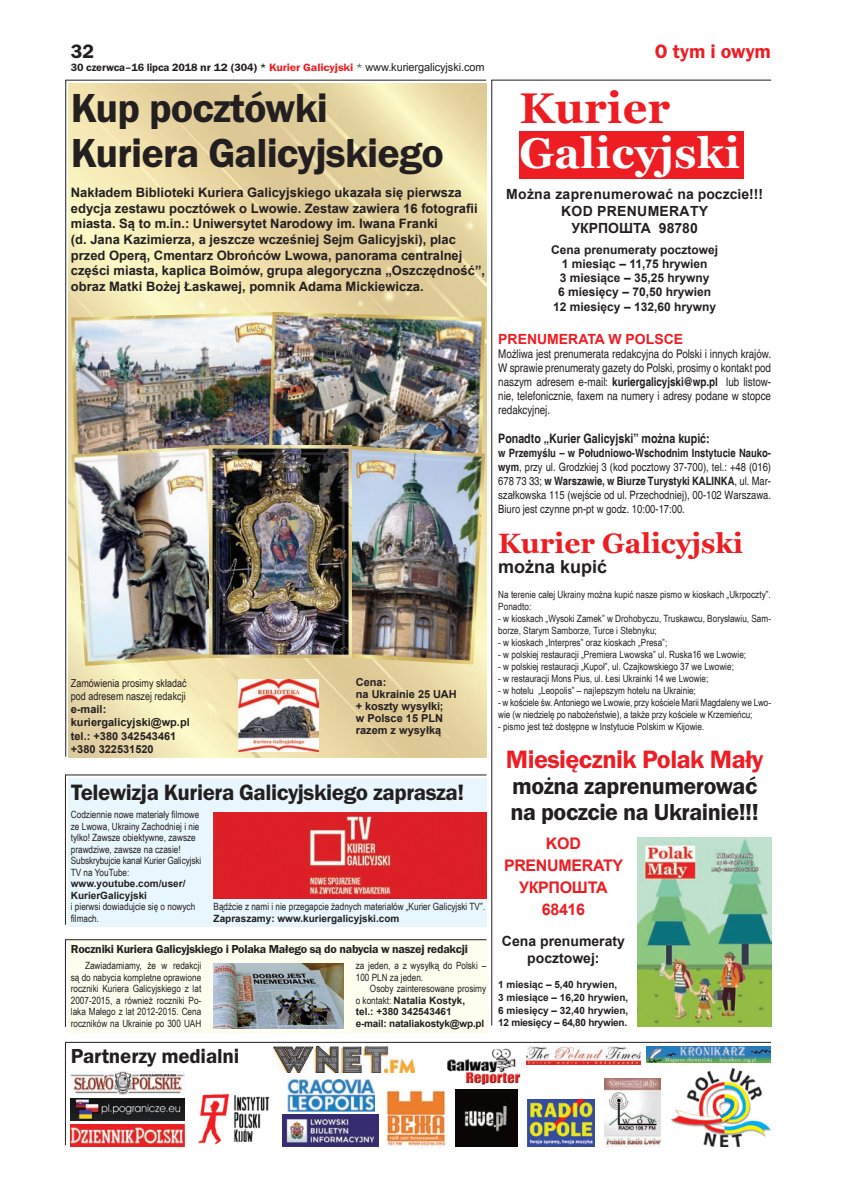
<style>
.page{position:relative;width:842px;height:1191px;background:#fff}
.page>*{position:absolute;margin:0;border:0;box-sizing:border-box;transform-origin:0 0}
.t1{font:700 43px "Georgia";letter-spacing:.01em;color:#fff}
.t2{font:700 43px "Georgia";letter-spacing:.01em;color:#ee1d23}
.t3{font:600 42px/44px "Franklin Got Itc TEE";letter-spacing:-.02em;color:#231f20}
.t4{font:700 28px "Georgia";color:#ee1d23}
.t5{font:600 26px "Franklin Got Itc TEE";letter-spacing:-.02em;color:#ee1d23}
.t6{font:600 24px/26px "Franklin Got Itc TEE";letter-spacing:-.02em;color:#231f20}
.t7{font:600 23px "Franklin Got Itc TEE";letter-spacing:-.02em;color:#231f20}
.t8{font:600 21px "Franklin Got Itc TEE";letter-spacing:-.01em;color:#231f20}
.t9{font:600 20px "Franklin Got Itc TEE";color:#ee1d23}
.t10{font:600 20px "Franklin Got Itc TEE";color:#231f20}
.t11{font:700 18px "Arial";color:#231f20}
.t12{font:700 16px/22px "Arial";letter-spacing:-.02em;color:#ee1d23;text-align:center}
.t13{font:700 14px/16.8px "Arial";letter-spacing:.02em;color:#231f20;text-align:center}
.t14{font:700 14px/16.8px "Arial";color:#231f20;text-align:center}
.t15{font:700 14px "Arial";color:#ee1d23}
.t16{font:700 13px/15.6px "Arial";color:#231f20}
.t17{font:700 condensed 13px "Helvetica";color:#231f20}
.t18{font:condensed 12px/14px "Helvetica";letter-spacing:-.005em;color:#231f20;text-align:justify}
.t19{font:700 12px/14.2px "Arial";color:#231f20;text-align:center}
.t20{font:600 12px "Franklin Got Itc TEE";letter-spacing:-.02em;color:#231f20}
.t21{font:condensed 11.5px/14px "Helvetica";color:#231f20;text-align:justify}
.t22{font:700 11px/12px "Arial";color:#231f20}
.t23{font:600 11px "Franklin Got Itc TEE";letter-spacing:-.01em;color:#231f20}
.t24{font:11px/13.2px "Arial Narrow";color:#231f20}
.t25{font:10px/11.5px "Arial Narrow";color:#231f20}
.t26{font:700 10px/12.5px "Arial";color:#231f20}
.s1{color:#ee1d23}
.s2{font-weight:400}
.s3{font-family:"Arial";font-weight:400}
.s4{font-family:"Arial Narrow";font-weight:400}
.s5{font-weight:700}
</style>
<div class="page">
<div style="left:68px;top:939px;width:419px;height:93px;background:#fffdee"></div>
<div style="left:68px;top:778px;width:418px;height:148px;background:#e8f6fd"></div>
<img style="left:69px;top:84px;width:417px;height:673px">
<img style="left:527px;top:1099px;width:67px;height:47px">
<img style="left:456px;top:1089px;width:61px;height:57px">
<img style="left:447px;top:1048px;width:74px;height:37px">
<hr style="left:65px;top:1042px;width:706px;height:1px;background:#231f20">
<hr style="left:65px;top:1042px;width:1px;height:103px;background:#231f20">
<img style="left:198px;top:1093px;width:72px;height:52px">
<img style="left:386px;top:1089px;width:60px;height:56px">
<img style="left:646px;top:1046px;width:125px;height:16px">
<img style="left:604px;top:1078px;width:57px;height:68px">
<hr style="left:491px;top:80px;width:280px;height:1px;background:#231f20">
<hr style="left:491px;top:80px;width:1px;height:945px;background:#231f20">
<img style="left:287px;top:1079px;width:87px;height:32px">
<div style="left:519px;top:131px;width:224px;height:48px;background:#ee1d23"></div>
<hr style="left:65px;top:80px;width:421px;height:1px;background:#231f20">
<hr style="left:65px;top:80px;width:1px;height:676px;background:#231f20">
<img style="left:71px;top:1124px;width:113px;height:22px">
<img style="left:71px;top:1098px;width:113px;height:22px">
<img style="left:283px;top:1114px;width:96px;height:32px">
<img style="left:71px;top:1071px;width:113px;height:23px">
<img style="left:527px;top:1046px;width:113px;height:18px">
<img style="left:671px;top:1068px;width:100px;height:78px">
<img style="left:273px;top:1046px;width:142px;height:26px">
<img style="left:638px;top:837px;width:133px;height:189px">
<img style="left:71px;top:312px;width:198px;height:133px">
<img style="left:269px;top:312px;width:216px;height:133px">
<img style="left:71px;top:445px;width:155px;height:221px">
<img style="left:332px;top:445px;width:153px;height:219px">
<img style="left:210px;top:445px;width:142px;height:212px">
<img style="left:238px;top:679px;width:80px;height:72px">
<hr style="left:65px;top:774px;width:421px;height:1px;background:#231f20">
<hr style="left:65px;top:774px;width:1px;height:150px;background:#231f20">
<img style="left:213px;top:813px;width:273px;height:85px">
<img style="left:213px;top:963px;width:131px;height:66px">
<hr style="left:65px;top:939px;width:421px;height:1px;background:#231f20">
<hr style="left:65px;top:939px;width:1px;height:87px;background:#231f20">
<h3 class="t10" style="left:71px;top:40px;width:25px">32</h3>
<p class="t23" style="left:71px;top:61px;width:415px">30 czerwca–16 lipca 2018 nr 12 (304) * <span class="s1">kurier galicyjski</span> <span class="s2">*</span> <span class="s3">www.kuriergalicyjski.com</span></p>
<h2 class="t3" style="left:71px;top:87px;width:374px">kup pocztówki kuriera galicyjskiego</h2>
<p class="t16" style="left:71px;top:185px;width:416px">Nakładem Biblioteki Kuriera Galicyjskiego ukazała się pierwsza edycja zestawu pocztówek o Lwowie. Zestaw zawiera 16 fotografii miasta. Są to m.in.: Uniwersytet Narodowy im. Iwana Franki<br>(d. Jana Kazimierza, a jeszcze wcześniej Sejm Galicyjski), plac przed Operą, Cmentarz Obrońców Lwowa, panorama centralnej części miasta, kaplica Boimów, grupa alegoryczna „Oszczędność”, obraz Matki Bożej Łaskawej, pomnik Adama Mickiewicza.</p>
<p class="t24" style="left:71px;top:676px;width:117px">Zamówienia prosimy składać pod adresem naszej redakcji</p>
<p class="t22" style="left:71px;top:703px;width:120px;line-height:13.2px">e-mail: kuriergalicyjski@wp.pl tel.: +380 342543461 +380 322531520</p>
<p class="t22" style="left:356px;top:677px;width:102px">Cena:<br>na Ukrainie 25 UAH + koszty wysyłki;<br>w Polsce 15 PLN razem z wysyłką</p>
<h3 class="t7" style="left:71px;top:779px;width:395px">Telewizja kuriera galicyjskiego zaprasza!</h3>
<p class="t25" style="left:71px;top:808px;width:132px">Codziennie nowe materiały filmowe ze Lwowa, Ukrainy Zachodniej i nie tylko! Zawsze obiektywne, zawsze prawdziwe, zawsze na czasie!<br>Subskrybujcie kanał Kurier Galicyjski<br>TV na YouTube:</p>
<p class="t26" style="left:71px;top:878px;width:116px;line-height:11.5px">www.youtube.com/user/<br>KurierGalicyjski</p>
<p class="t25" style="left:71px;top:900px;width:126px">i pierwsi dowiadujcie się o nowych filmach.</p>
<p class="t25" style="left:214px;top:900px;width:273px">Bądźcie z nami i nie przegapcie żadnych materiałów „Kurier Galicyjski TV”.</p>
<p class="t26" style="left:214px;top:912px;width:187px">Zapraszamy: www.kuriergalicyjski.com</p>
<p class="t20" style="left:71px;top:942px;width:398px">Roczniki kuriera galicyjskiego i Polaka Małego są do nabycia w naszej redakcji</p>
<p class="t25" style="left:356px;top:959px;width:132px">za jeden, a z wysyłką do Polski –<br>100 PLN za jeden.</p>
<p class="t25" style="left:370px;top:982px;width:118px">Osoby zainteresowane prosimy</p>
<p class="t26" style="left:356px;top:994px;width:130px;line-height:11.5px"><span class="s4">o kontakt:</span> Natalia Kostyk, tel.: +380 342543461 e-mail: nataliakostyk@wp.pl</p>
<p class="t25" style="left:71px;top:959px;width:132px;text-align:justify;text-indent:14px">Zawiadamiamy, że w redakcji są do nabycia kompletne oprawione roczniki Kuriera Galicyjskiego z lat 2007-2015, a również roczniki Po&shy;laka Małego z lat 2012-2015. Cena roczników na Ukrainie po 300 UAH</p>
<h3 class="t8" style="left:71px;top:1044px;width:170px">Partnerzy medialni</h3>
<h3 class="t9" style="left:655px;top:40px;width:118px">O tym i owym</h3>
<h1 class="t2" style="left:519px;top:80px;width:152px">Kurier</h1>
<h1 class="t1" style="left:519px;top:125px;width:222px">Galicyjski</h1>
<h3 class="t13" style="left:506px;top:187px;width:258px">Można zaprenumerować na poczcie!!!<br>KOd PRENUMERATY<br>УКРПОШТА 98780</h3>
<p class="t19" style="left:551px;top:243px;width:168px">Cena prenumeraty pocztowej<br>1 miesiąc – 11,75 hrywien<br>3 miesiące – 35,25 hrywny<br>6 miesięcy – 70,50 hrywien<br>12 miesięcy – 132,60 hrywny</p>
<h3 class="t15" style="left:498px;top:330px;width:186px">PRENUMERATA W POLSCE</h3>
<p class="t18" style="left:498px;top:347px;width:274px">Możliwa jest prenumerata redakcyjna do Polski i innych krajów.<br>W sprawie prenumeraty gazety do Polski, prosimy o kontakt pod naszym adresem e-mail: <span class="s5">kuriergalicyjski@wp.pl</span> lub listow&shy;nie, telefonicznie, faxem na numery i adresy podane w stopce redakcyjnej.</p>
<h3 class="t17" style="left:498px;top:430px;width:213px">Ponadto „Kurier Galicyjski” można kupić:</h3>
<p class="t21" style="left:498px;top:445px;width:274px"><span class="s5">w Przemyślu – w Południowo-Wschodnim Instytucie Nauko&shy;wym</span>, przy ul. Grodzkiej 3 (kod pocztowy 37-700), tel.: +48 (016)<br>678 73 33; <span class="s5">w Warszawie, w Biurze Turystyki KALINKA</span>, ul. Mar&shy;szałkowska 115 (wejście od ul. Przechodniej), 00-102 Warszawa.<br>Biuro jest czynne pn-pt w godz. 10:00-17:00.</p>
<h3 class="t4" style="left:498px;top:525px;width:247px">Kurier Galicyjski</h3>
<h3 class="t11" style="left:498px;top:555px;width:111px">można kupić</h3>
<p class="t25" style="left:498px;top:588px;width:274px;line-height:12px">Na terenie całej Ukrainy można kupić nasze pismo w kioskach „Ukrpoczty”.<br>Ponadto:</p>
<p class="t25" style="left:498px;top:612px;width:274px;line-height:12px">- w kioskach „Wysoki Zamek” w Drohobyczu, Truskawcu, Borysławiu, Sam&shy;borze, Starym Samborze, Turce i Stebnyku;</p>
<p class="t25" style="left:498px;top:636px;width:171px">- w kioskach „Interpres” oraz kioskach „Presa”;</p>
<p class="t25" style="left:498px;top:648px;width:249px">- w polskiej restauracji „Premiera Lwowska” ul. Ruska16 we Lwowie;</p>
<p class="t25" style="left:498px;top:660px;width:237px">- w polskiej restauracji „Kupoł”, ul. Czajkowskiego 37 we Lwowie;</p>
<p class="t25" style="left:498px;top:672px;width:212px">- w restauracji Mons Pius, ul. Łesi Ukrainki 14 we Lwowie;</p>
<p class="t25" style="left:498px;top:684px;width:199px">- w hotelu „Leopolis” – najlepszym hotelu na Ukrainie;</p>
<p class="t25" style="left:498px;top:696px;width:274px;line-height:12px">- w kościele św. Antoniego we Lwowie, przy kościele Marii Magdaleny we Lwo&shy;wie (w niedzielę po nabożeństwie), a także przy kościele w Krzemieńcu;</p>
<p class="t25" style="left:498px;top:720px;width:207px">- pismo jest też dostępne w Instytucie Polskim w Kijowie.</p>
<h3 class="t5" style="left:506px;top:745px;width:259px">Miesięcznik Polak Mały</h3>
<h3 class="t6" style="left:510px;top:773px;width:250px">można zaprenumerować na poczcie na Ukrainie!!!</h3>
<h3 class="t12" style="left:504px;top:833px;width:121px">KOD<br>PRENUMERATY<br>УКРПОШТА<br>68416</h3>
<h3 class="t14" style="left:502px;top:933px;width:124px">Cena prenumeraty pocztowej:</h3>
<p class="t26" style="left:498px;top:979px;width:132px">1 miesiąc – 5,40 hrywien,<br>3 miesiące – 16,20 hrywien,<br>6 miesięcy – 32,40 hrywien,<br>12 miesięcy – 64,80 hrywien.</p>
</div>
